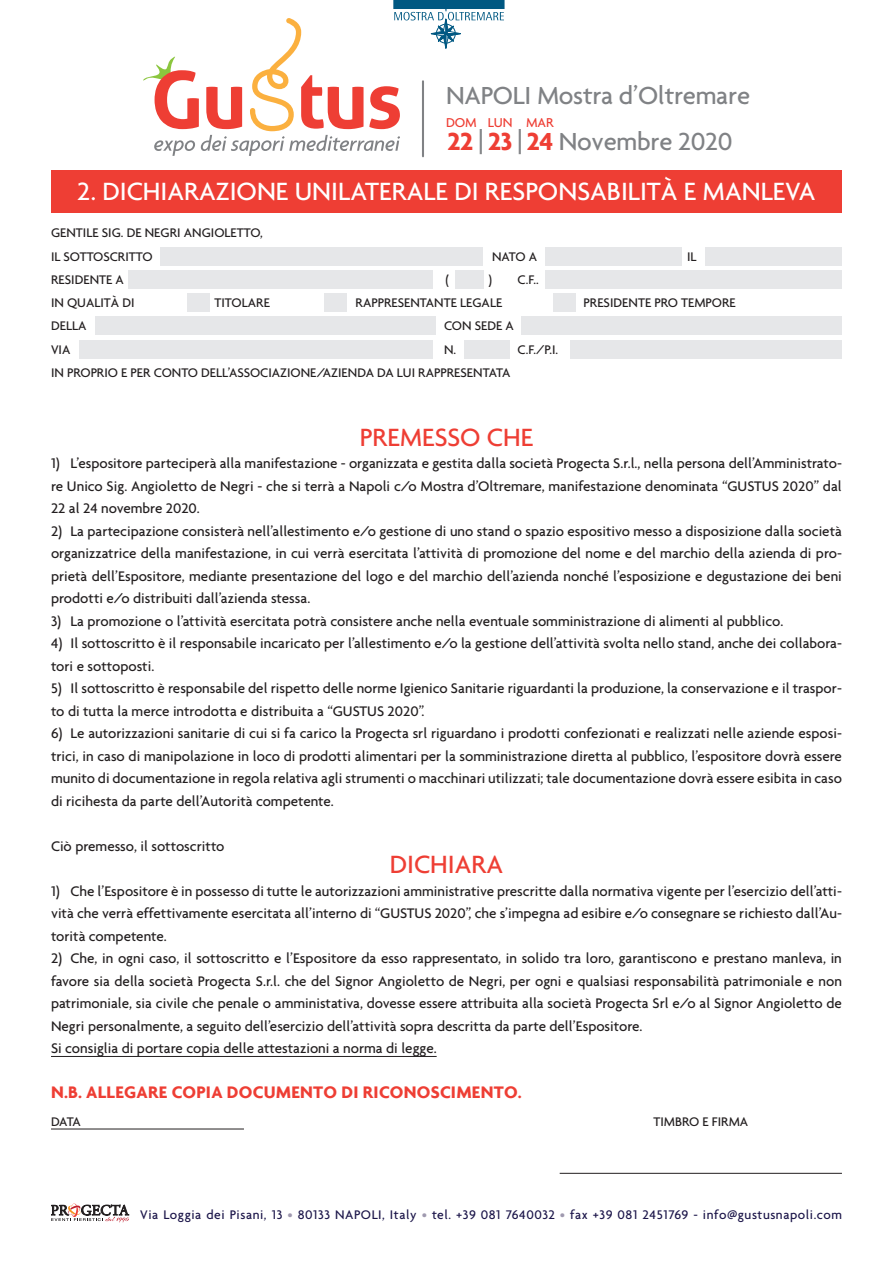
<style>
.page{position:relative;width:893px;height:1263px;background:#fff}
.page>*{position:absolute;margin:0;border:0;box-sizing:border-box;transform-origin:0 0}
.t1{font:500 27px "Agenda";color:#fff}
.t2{font:500 27px "Agenda";color:#ee3e34}
.t3{font:500 26.7px "Agenda";letter-spacing:-.01em;color:#808285}
.t4{font:700 18px "Agenda";letter-spacing:.015em;color:#ee3e34}
.t5{font:500 15px/22.5px "Agenda";color:#231f20;text-align:justify}
.t6{font:500 13.95px "Agenda";letter-spacing:-.01em;color:#ee3e34}
.t7{font:500 13.5px/23.2px "Agenda";color:#231f20}
.t8{font:500 13.5px "Agenda";letter-spacing:.04em;color:#1c164a}
.s1{font-weight:700;color:#ee3e34}
.s2{color:#9f99af}
</style>
<div class="page">
<div style="left:393px;top:0;width:112px;height:9px;background:#005882"></div>
<svg style="left:51px;top:1203px;width:78px;height:19px"></svg>
<svg style="left:143px;top:9px;width:361px;height:147px"></svg>
<div style="left:51px;top:170px;width:791px;height:43px;background:#ee3e34"></div>
<div style="left:95px;top:317px;width:340px;height:18px;background:#e6e7e9"></div>
<div style="left:521px;top:317px;width:320px;height:18px;background:#e6e7e9"></div>
<div style="left:545px;top:271px;width:297px;height:18px;background:#e6e7e9"></div>
<div style="left:455px;top:271px;width:28px;height:18px;background:#e6e7e9"></div>
<div style="left:128px;top:271px;width:305px;height:18px;background:#e6e7e9"></div>
<div style="left:706px;top:248px;width:136px;height:18px;background:#e6e7e9"></div>
<div style="left:545px;top:248px;width:136px;height:18px;background:#e6e7e9"></div>
<div style="left:161px;top:248px;width:322px;height:18px;background:#e6e7e9"></div>
<div style="left:571px;top:340px;width:271px;height:18px;background:#e6e7e9"></div>
<div style="left:464px;top:340px;width:45px;height:18px;background:#e6e7e9"></div>
<div style="left:80px;top:340px;width:353px;height:18px;background:#e6e7e9"></div>
<div style="left:187px;top:294px;width:23px;height:18px;background:#e6e7e9"></div>
<div style="left:324px;top:294px;width:23px;height:18px;background:#e6e7e9"></div>
<div style="left:553px;top:294px;width:23px;height:18px;background:#e6e7e9"></div>
<hr style="left:51px;top:1056px;width:386px;height:1px;background:#231f20">
<hr style="left:51px;top:1128px;width:193px;height:1px;background:#231f20">
<hr style="left:560px;top:1173px;width:282px;height:1px;background:#231f20">
<h2 class="t3" style="left:446px;top:79px;width:306px">NAPOLI Mostra d’Oltremare</h2>
<p class="t6" style="left:446px;top:114px;width:109px">DOM LUN MAR</p>
<h2 class="t3" style="left:447px;top:125px;width:287px"><span class="s1">22</span> | <span class="s1">23</span> | <span class="s1">24</span> Novembre 2020</h2>
<h1 class="t1" style="left:77px;top:175px;width:740px">2. DICHIARAZIONE UNILATERALE DI RESPONSABILITÀ E MANLEVA</h1>
<p class="t7" style="left:51px;top:221px;width:213px">GENTILE SIG. DE NEGRI ANGIOLETTO,<br>IL SOTTOSCRITTO</p>
<p class="t7" style="left:492px;top:244px;width:47px">NATO A</p>
<p class="t7" style="left:687px;top:244px;width:11px">IL</p>
<p class="t7" style="left:51px;top:268px;width:74px">RESIDENTE A</p>
<p class="t7" style="left:446px;top:268px;width:5px">(</p>
<p class="t7" style="left:488px;top:268px;width:5px">)</p>
<p class="t7" style="left:518px;top:268px;width:23px">C.F..</p>
<p class="t7" style="left:51px;top:291px;width:85px">IN QUALITÀ DI</p>
<p class="t7" style="left:215px;top:291px;width:57px">TITOLARE</p>
<p class="t7" style="left:356px;top:291px;width:148px">RAPPRESENTANTE LEGALE</p>
<p class="t7" style="left:584px;top:291px;width:154px">PRESIDENTE PRO TEMPORE</p>
<p class="t7" style="left:51px;top:314px;width:37px">DELLA</p>
<p class="t7" style="left:444px;top:314px;width:71px">CON SEDE A</p>
<p class="t7" style="left:51px;top:337px;width:21px">VIA</p>
<p class="t7" style="left:444px;top:337px;width:14px">N.</p>
<p class="t7" style="left:518px;top:337px;width:42px">C.F./P.I.</p>
<p class="t7" style="left:51px;top:361px;width:461px">IN PROPRIO E PER CONTO DELL’ASSOCIAZIONE/AZIENDA DA LUI RAPPRESENTATA</p>
<h1 class="t2" style="left:360px;top:421px;width:175px">PREMESSO CHE</h1>
<p class="t5" style="left:51px;top:452px;width:792px">1) L’espositore parteciperà alla manifestazione - organizzata e gestita dalla società Progecta S.r.l., nella persona dell’Amministrato&shy;re Unico Sig. Angioletto de Negri - che si terrà a Napoli c/o Mostra d’Oltremare, manifestazione denominata “GUSTUS 2020” dal 22 al 24 novembre 2020.</p>
<p class="t5" style="left:51px;top:519px;width:792px">2) La partecipazione consisterà nell’allestimento e/o gestione di uno stand o spazio espositivo messo a disposizione dalla società organizzatrice della manifestazione, in cui verrà esercitata l’attività di promozione del nome e del marchio della azienda di pro&shy;prietà dell’Espositore, mediante presentazione del logo e del marchio dell’azienda nonché l’esposizione e degustazione dei beni prodotti e/o distribuiti dall’azienda stessa.</p>
<p class="t5" style="left:51px;top:609px;width:734px">3) La promozione o l’attività esercitata potrà consistere anche nella eventuale somministrazione di alimenti al pubblico.</p>
<p class="t5" style="left:51px;top:632px;width:792px">4) Il sottoscritto è il responsabile incaricato per l’allestimento e/o la gestione dell’attività svolta nello stand, anche dei collabora&shy;tori e sottoposti.</p>
<p class="t5" style="left:51px;top:677px;width:792px">5) Il sottoscritto è responsabile del rispetto delle norme Igienico Sanitarie riguardanti la produzione, la conservazione e il traspor&shy;to di tutta la merce introdotta e distribuita a “GUSTUS 2020”.</p>
<p class="t5" style="left:51px;top:722px;width:792px">6) Le autorizzazioni sanitarie di cui si fa carico la Progecta srl riguardano i prodotti confezionati e realizzati nelle aziende esposi&shy;trici, in caso di manipolazione in loco di prodotti alimentari per la somministrazione diretta al pubblico, l’espositore dovrà essere munito di documentazione in regola relativa agli strumenti o macchinari utilizzati; tale documentazione dovrà essere esibita in caso di ricihesta da parte dell’Autorità competente.</p>
<p class="t5" style="left:51px;top:834px;width:175px">Ciò premesso, il sottoscritto</p>
<h1 class="t2" style="left:390px;top:848px;width:115px">DICHIARA</h1>
<p class="t5" style="left:51px;top:879px;width:792px">1) Che l’Espositore è in possesso di tutte le autorizzazioni amministrative prescritte dalla normativa vigente per l’esercizio dell’atti&shy;vità che verrà effettivamente esercitata all’interno di “GUSTUS 2020”, che s’impegna ad esibire e/o consegnare se richiesto dall’Au&shy;torità competente.</p>
<p class="t5" style="left:51px;top:947px;width:792px;text-align:left">2) Che, in ogni caso, il sottoscritto e l’Espositore da esso rappresentato, in solido tra loro, garantiscono e prestano manleva, in favore sia della società Progecta S.r.l. che del Signor Angioletto de Negri, per ogni e qualsiasi responsabilità patrimoniale e non patrimoniale, sia civile che penale o amministativa, dovesse essere attribuita alla società Progecta Srl e/o al Signor Angioletto de Negri personalmente, a seguito dell’esercizio dell’attività sopra descritta da parte dell’Espositore.<br>Si consiglia di portare copia delle attestazioni a norma di legge.</p>
<p class="t4" style="left:51px;top:1082px;width:472px">N.B. ALLEGARE COPIA DOCUMENTO DI RICONOSCIMENTO.</p>
<p class="t7" style="left:51px;top:1110px;width:31px">DATA</p>
<p class="t7" style="left:653px;top:1110px;width:96px">TIMBRO E FIRMA</p>
<p class="t8" style="left:140px;top:1206px;width:703px">Via Loggia dei Pisani, 13 <span class="s2">•</span> 80133 NAPOLI, Italy <span class="s2">•</span> tel. +39 081 7640032 <span class="s2">•</span> fax +39 081 2451769 - info@gustusnapoli.com</p>
</div>
